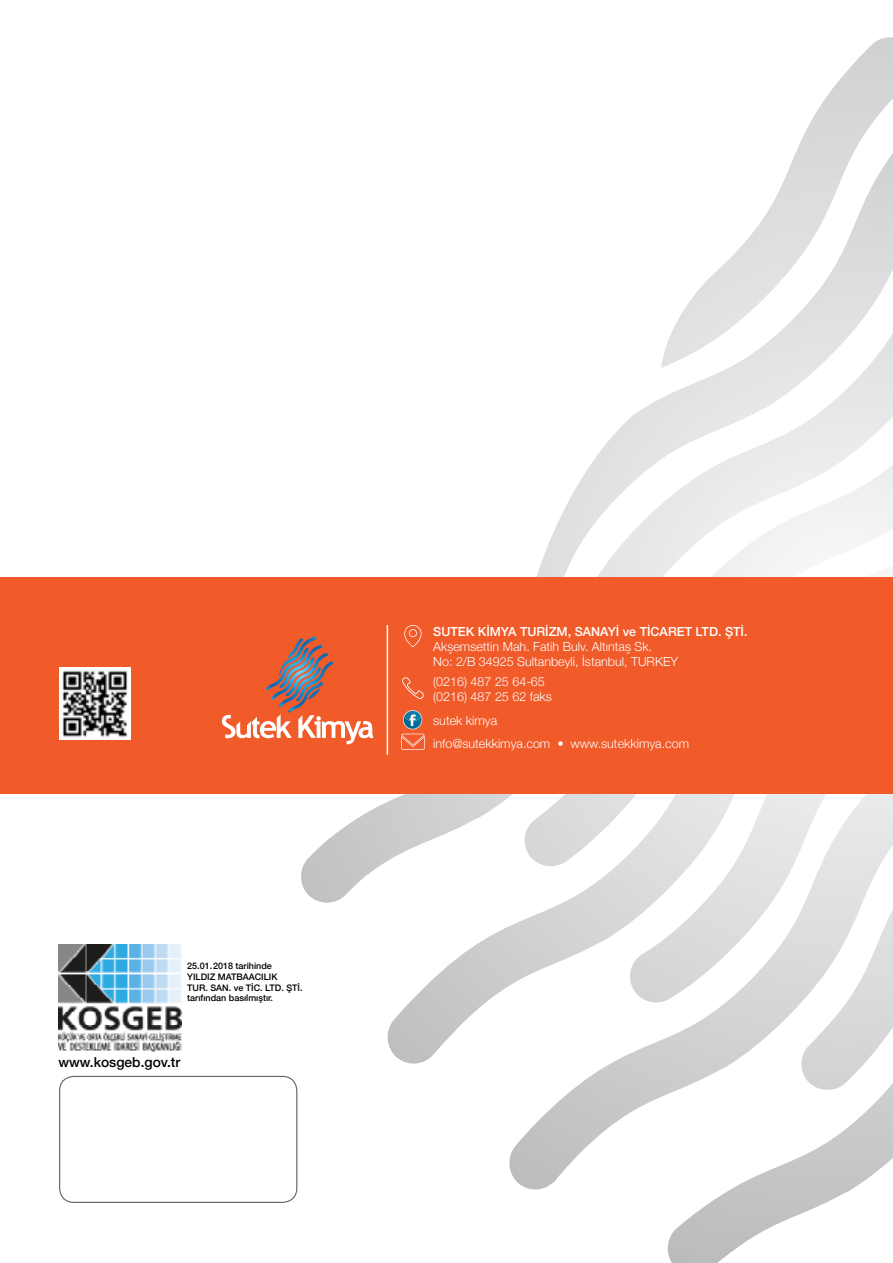
<style>
.page{position:relative;width:893px;height:1263px;background:#fff}
.page>*{position:absolute;margin:0;border:0;box-sizing:border-box;transform-origin:0 0}
.t1{font:500 13.8px "Helvetica Neue";color:#000}
.t2{font:300 12.45px/15px "Helvetica Neue";color:#fff}
.t3{font:500 12.45px "Helvetica Neue";color:#fff}
.t4{font:500 9px/10.8px "Helvetica Neue";color:#000}
</style>
<div class="page">
<svg style="left:667px;top:1190px;width:183px;height:73px"></svg>
<svg style="left:671px;top:37px;width:222px;height:296px"></svg>
<svg style="left:387px;top:928px;width:119px;height:136px"></svg>
<svg style="left:506px;top:903px;width:387px;height:287px"></svg>
<svg style="left:298px;top:333px;width:595px;height:570px"></svg>
<div style="left:0;top:578px;width:893px;height:216px;background:#f15a29"></div>
<div style="left:59px;top:1076px;width:238px;height:127px;border:1px solid #67686b;border-radius:14px"></div>
<hr style="left:387px;top:625px;width:1px;height:130px;background:#fff">
<svg style="left:222px;top:636px;width:152px;height:108px"></svg>
<svg style="left:404px;top:625px;width:17px;height:22px"></svg>
<svg style="left:402px;top:677px;width:22px;height:22px"></svg>
<svg style="left:401px;top:711px;width:24px;height:39px"></svg>
<img style="left:59px;top:668px;width:72px;height:71px">
<img style="left:59px;top:945px;width:122px;height:107px">
<p class="t4" style="left:187px;top:960px;width:117px">25.01.2018 tarihinde<br>YILDIZ MATBAACILIK<br>TUR. SAN. ve TİC. LTD. ŞTİ. tarıfından basılmıştır.</p>
<p class="t1" style="left:59px;top:1051px;width:123px">www.kosgeb.gov.tr</p>
<p class="t3" style="left:433px;top:621px;width:316px">SUTEK KİMYA TURİZM, SANAYİ ve TİCARET LTD. ŞTİ.</p>
<p class="t2" style="left:433px;top:638px;width:246px">Akşemsettin Mah. Fatih Bulv. Altıntaş Sk.<br>No: 2/B 34925 Sultanbeyli, İstanbul, TURKEY</p>
<p class="t2" style="left:433px;top:673px;width:120px">(0216) 487 25 64-65 (0216) 487 25 62 faks</p>
<p class="t2" style="left:433px;top:712px;width:65px">sutek kimya</p>
<p class="t2" style="left:433px;top:735px;width:257px">info@sutekkimya.com • www.sutekkimya.com</p>
</div>
